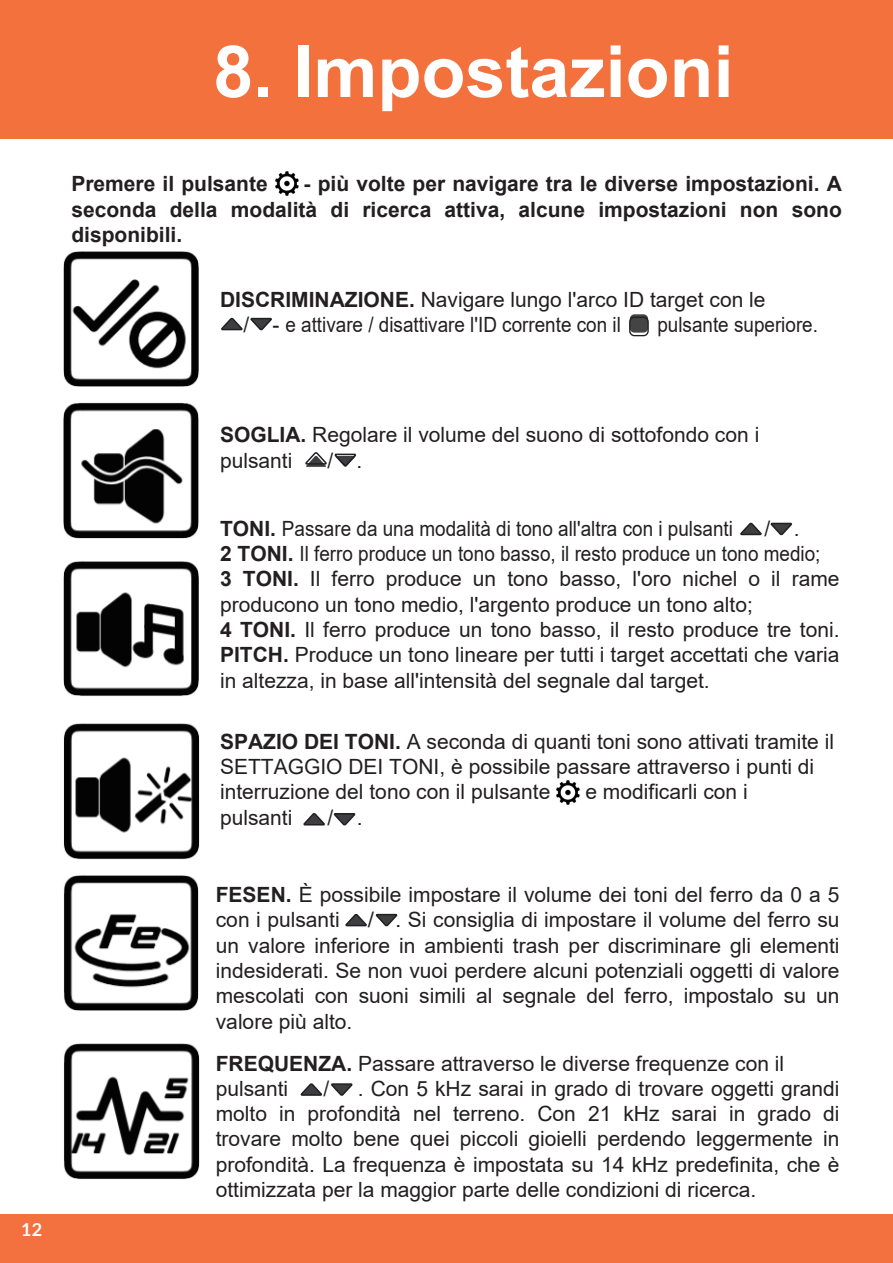
<style>
.page{position:relative;width:893px;height:1263px;background:#fff}
.page>*{position:absolute;margin:0;border:0;box-sizing:border-box;transform-origin:0 0}
.t1{font:700 72px "Arial";color:#fff}
.t2{font:21px/25.2px "Arial";color:#231f20}
.t3{font:21px/25.3px "Arial";color:#231f20;text-align:justify;scale:1.08 1}
.t4{font:700 21px/25.2px "Arial";color:#231f20;text-align:justify}
.t5{font:21px "Arial";color:#231f20;scale:.9 1}
.t6{font:700 18px "Lato";color:#fff}
.s1{font-weight:700}
</style>
<div class="page">
<div style="left:1px;top:1215px;width:892px;height:48px;background:#f3713e"></div>
<img style="left:64px;top:252px;width:134px;height:134px">
<img style="left:64px;top:403px;width:134px;height:135px">
<img style="left:64px;top:876px;width:134px;height:134px">
<img style="left:64px;top:1044px;width:135px;height:135px">
<img style="left:64px;top:724px;width:135px;height:135px">
<img style="left:64px;top:561px;width:134px;height:135px">
<img style="left:276px;top:171px;width:22px;height:25px">
<svg style="left:221px;top:317px;width:22px;height:14px"></svg>
<svg style="left:250px;top:317px;width:22px;height:14px"></svg>
<div style="left:630px;top:314px;width:18px;height:19px;background:#444;border-radius:5px"></div>
<div style="left:629px;top:317px;width:20px;height:19px;border:1px solid #231f20;border-radius:5px"></div>
<svg style="left:305px;top:452px;width:52px;height:15px"></svg>
<svg style="left:740px;top:522px;width:22px;height:14px"></svg>
<svg style="left:770px;top:522px;width:23px;height:14px"></svg>
<svg style="left:345px;top:913px;width:22px;height:14px"></svg>
<svg style="left:375px;top:913px;width:23px;height:14px"></svg>
<svg style="left:303px;top:813px;width:22px;height:13px"></svg>
<svg style="left:333px;top:813px;width:23px;height:13px"></svg>
<img style="left:557px;top:780px;width:23px;height:25px">
<div style="left:0;top:0;width:893px;height:138px;background:#f3713c"></div>
<svg style="left:300px;top:1083px;width:23px;height:13px"></svg>
<svg style="left:331px;top:1083px;width:22px;height:13px"></svg>
<p class="t1" style="left:213px;top:21px;width:522px">8. Impostazioni</p>
<p class="t4" style="left:71px;top:172px;width:772px;text-indent:232px">- più volte per navigare tra le diverse impostazioni. A seconda della modalità di ricerca attiva, alcune impostazioni non sono disponibili.</p>
<p class="t4" style="left:71px;top:172px;width:198px">Premere il pulsante</p>
<p class="t2" style="left:243px;top:287px;width:524px;text-indent:-23px"><span class="s1">DISCRIMINAZIONE.</span> Navigare lungo l'arco ID target con le / - e attivare / disattivare l'ID corrente con il</p>
<p class="t5" style="left:657px;top:310px;width:180px">pulsante superiore.</p>
<p class="t6" style="left:21px;top:1216px;width:22px">12</p>
<p class="t2" style="left:220px;top:422px;width:541px"><span class="s1">SOGLIA.</span> Regolare il volume del suono di sottofondo con i pulsanti</p>
<p class="t2" style="left:327px;top:448px;width:37px">/ .</p>
<p class="t2" style="left:220px;top:516px;width:621px;text-indent:545px">/ .<br><span class="s1">2 TONI.</span> Il ferro produce un tono basso, il resto produce un tono medio;<br><span class="s1">3 TONI.</span> Il ferro produce un tono basso, l'oro nichel o il rame producono un tono medio, l'argento produce un tono alto;<br><span class="s1">4 TONI.</span> Il ferro produce un tono basso, il resto produce tre toni.<br><span class="s1">PITCH.</span> Produce un tono lineare per tutti i target accettati che varia in altezza, in base all'intensità del segnale dal target.</p>
<p class="t5" style="left:220px;top:514px;width:571px"><span class="s1">TONI.</span> Passare da una modalità di tono all'altra con i pulsanti</p>
<p class="t2" style="left:220px;top:729px;width:615px"><span class="s1">SPAZIO DEI TONI.</span> A seconda di quanti toni sono attivati tramite il<br>SETTAGGIO DEI TONI, è possibile passare attraverso i punti di interruzione del tono con il pulsante</p>
<p class="t2" style="left:585px;top:779px;width:164px">e modificarli con i</p>
<p class="t2" style="left:220px;top:804px;width:74px">pulsanti</p>
<p class="t2" style="left:327px;top:804px;width:37px">/ .</p>
<p class="t2" style="left:216px;top:882px;width:625px"><span class="s1">FESEN.</span> È possibile impostare il volume dei toni del ferro da 0 a 5 con i pulsanti</p>
<p class="t3" style="left:216px;top:907px;width:579px;text-indent:152px">/ . Si consiglia di impostare il volume del ferro su un valore inferiore in ambienti trash per discriminare gli elementi indesiderati. Se non vuoi perdere alcuni potenziali oggetti di valore mescolati con suoni simili al segnale del ferro, impostalo su un valore più alto.</p>
<p class="t2" style="left:216px;top:1051px;width:570px"><span class="s1">FREQUENZA.</span> Passare attraverso le diverse frequenze con il pulsanti</p>
<p class="t2" style="left:216px;top:1076px;width:625px;text-align:justify;text-indent:142px">. Con 5 kHz sarai in grado di trovare oggetti grandi molto in profondità nel terreno. Con 21 kHz sarai in grado di trovare molto bene quei piccoli gioielli perdendo leggermente in profondità. La frequenza è impostata su 14 kHz predefinita, che è ottimizzata per la maggior parte delle condizioni di ricerca.</p>
<p class="t2" style="left:324px;top:1076px;width:7px">/</p>
</div>
